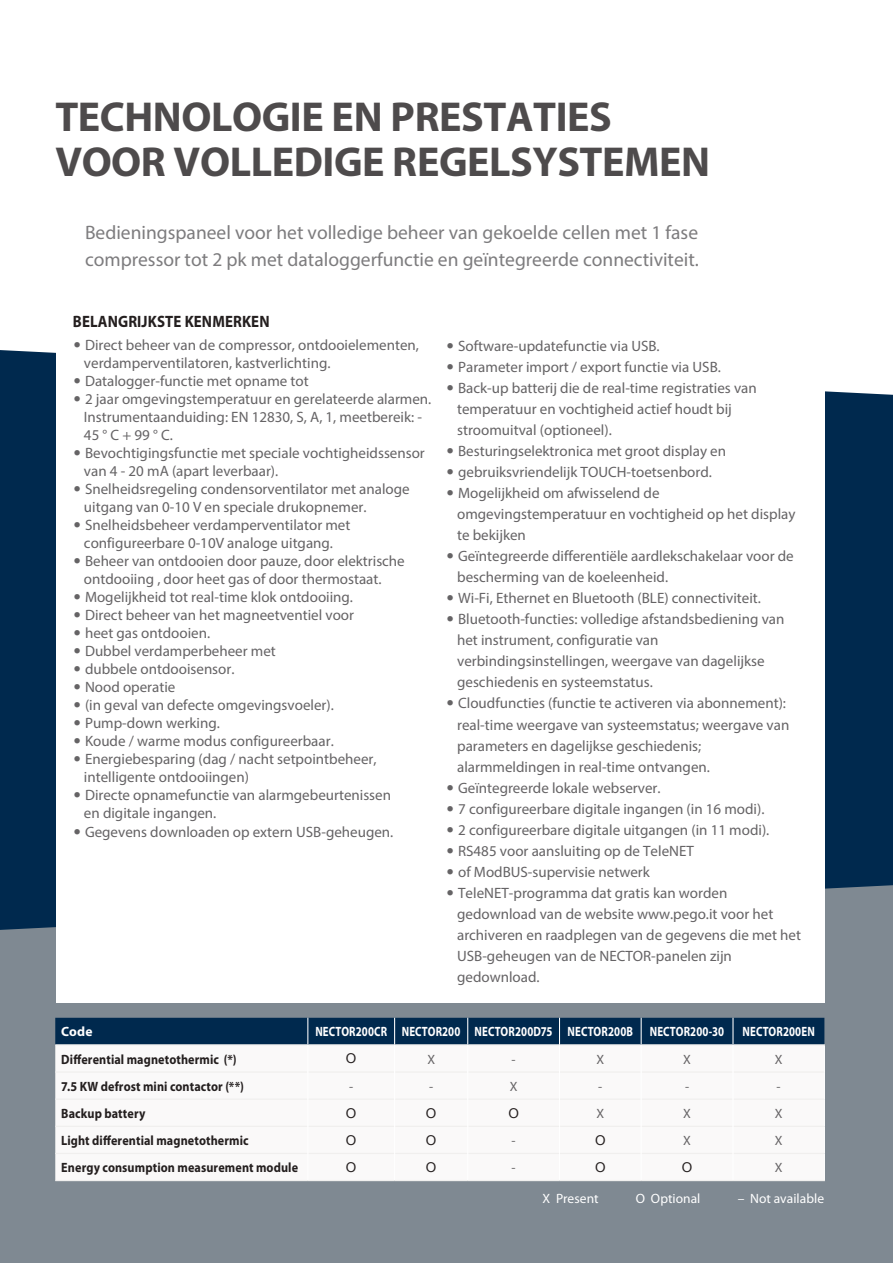
<style>
.page{position:relative;width:893px;height:1263px;background:#fff}
.page>*{position:absolute;margin:0;border:0;box-sizing:border-box;transform-origin:0 0}
.t1{font:700 42px/45px "Myriad Pro";letter-spacing:-.01em;color:#4e4b4c}
.t2{font:19.5px/27px "Myriad Pro";color:#7d7c7e}
.t3{font:700 16.5px "Myriad Pro";letter-spacing:.01em;color:#241f1f;scale:.9 1}
.t4{font:15px/21px "Myriad Pro";color:#656365}
.t5{font:700 13.5px "Myriad Pro";letter-spacing:.01em;color:#241f1f;scale:.9 1}
.t6{font:700 13.5px "Myriad Pro";letter-spacing:.015em;color:#fff;scale:.8 1}
.t7{font:13.5px "Myriad Pro";color:#fff}
.t8{font:13.5px "Myriad Pro";color:#656365}
.t9{font:13.5px "Arial";color:#241f1f}
.t10{font:700 13.5px "Myriad Pro";letter-spacing:.015em;color:#fff}
.s1{font-family:"Helvetica Neue";font-weight:300}
</style>
<div class="page">
<div style="left:0;top:350px;width:893px;height:535px;background:#00294e"></div>
<div style="left:0;top:885px;width:893px;height:378px;background:#7f8992"></div>
<div style="left:56px;top:304px;width:768px;height:699px;background:#fff"></div>
<hr style="left:55px;top:1180px;width:253px;height:1px;background:#f0efee">
<hr style="left:308px;top:1180px;width:87px;height:1px;background:#f0efee">
<hr style="left:395px;top:1180px;width:73px;height:1px;background:#f0efee">
<hr style="left:468px;top:1180px;width:91px;height:1px;background:#f0efee">
<hr style="left:559px;top:1180px;width:82px;height:1px;background:#f0efee">
<hr style="left:641px;top:1180px;width:92px;height:1px;background:#f0efee">
<hr style="left:733px;top:1180px;width:92px;height:1px;background:#f0efee">
<svg style="left:55px;top:1018px;width:770px;height:162px"></svg>
<h1 class="t1" style="left:55px;top:93px;width:656px">TECHNOLOGIE EN PRESTATIES<br>VOOR VOLLEDIGE REGELSYSTEMEN</h1>
<h2 class="t2" style="left:85px;top:219px;width:615px">Bedieningspaneel voor het volledige beheer van gekoelde cellen met 1 fase compressor tot 2 pk met dataloggerfunctie en geïntegreerde connectiviteit.</h2>
<p class="t3" style="left:73px;top:311px;width:220px">BELANGRIJKSTE KENMERKEN</p>
<p class="t4" style="left:84px;top:336px;width:336px;line-height:18px;text-indent:-11px"><span class="s1">•</span> Direct beheer van de compressor, ontdooielementen, verdamperventilatoren, kastverlichting.</p>
<p class="t4" style="left:73px;top:370px;width:237px"><span class="s1">•</span> Datalogger-functie met opname tot</p>
<p class="t4" style="left:84px;top:390px;width:349px;line-height:18px;text-indent:-11px"><span class="s1">•</span> 2 jaar omgevingstemperatuur en gerelateerde alarmen.<br>Instrumentaanduiding: EN 12830, S, A, 1, meetbereik: -<br>45 ° C + 99 ° C.</p>
<p class="t4" style="left:84px;top:444px;width:342px;line-height:18px;text-indent:-11px"><span class="s1">•</span> Bevochtigingsfunctie met speciale vochtigheidssensor van 4 - 20 mA (apart leverbaar).</p>
<p class="t4" style="left:84px;top:480px;width:327px;line-height:18px;text-indent:-11px"><span class="s1">•</span> Snelheidsregeling condensorventilator met analoge uitgang van 0-10 V en speciale drukopnemer.</p>
<p class="t4" style="left:73px;top:516px;width:279px;line-height:18px;text-align:center"><span class="s1">•</span> Snelheidsbeheer verdamperventilator met configureerbare 0-10V analoge uitgang.</p>
<p class="t4" style="left:84px;top:552px;width:322px;line-height:18px;text-indent:-11px"><span class="s1">•</span> Beheer van ontdooien door pauze, door elektrische ontdooiing , door heet gas of door thermostaat.</p>
<p class="t4" style="left:73px;top:586px;width:281px"><span class="s1">•</span> Mogelijkheid tot real-time klok ontdooiing.</p>
<p class="t4" style="left:73px;top:604px;width:282px"><span class="s1">•</span> Direct beheer van het magneetventiel voor</p>
<p class="t4" style="left:73px;top:622px;width:138px"><span class="s1">•</span> heet gas ontdooien.</p>
<p class="t4" style="left:73px;top:640px;width:204px"><span class="s1">•</span> Dubbel verdamperbeheer met</p>
<p class="t4" style="left:73px;top:658px;width:163px"><span class="s1">•</span> dubbele ontdooisensor.</p>
<p class="t4" style="left:73px;top:676px;width:104px"><span class="s1">•</span> Nood operatie</p>
<p class="t4" style="left:73px;top:694px;width:262px"><span class="s1">•</span> (in geval van defecte omgevingsvoeler).</p>
<p class="t4" style="left:73px;top:712px;width:148px"><span class="s1">•</span> Pump-down werking.</p>
<p class="t4" style="left:73px;top:730px;width:262px"><span class="s1">•</span> Koude / warme modus configureerbaar.</p>
<p class="t4" style="left:84px;top:750px;width:294px;line-height:18px;text-indent:-11px"><span class="s1">•</span> Energiebesparing (dag / nacht setpointbeheer, intelligente ontdooiingen)</p>
<p class="t4" style="left:84px;top:786px;width:309px;line-height:18px;text-indent:-11px"><span class="s1">•</span> Directe opnamefunctie van alarmgebeurtenissen en digitale ingangen.</p>
<p class="t4" style="left:73px;top:821px;width:321px"><span class="s1">•</span> Gegevens downloaden op extern USB-geheugen.</p>
<p class="t4" style="left:446px;top:336px;width:215px"><span class="s1">•</span> Software-updatefunctie via USB.</p>
<p class="t4" style="left:446px;top:357px;width:276px"><span class="s1">•</span> Parameter import / export functie via USB.</p>
<p class="t4" style="left:457px;top:378px;width:301px;text-indent:-11px"><span class="s1">•</span> Back-up batterij die de real-time registraties van temperatuur en vochtigheid actief houdt bij stroomuitval (optioneel).</p>
<p class="t4" style="left:446px;top:441px;width:281px"><span class="s1">•</span> Besturingselektronica met groot display en</p>
<p class="t4" style="left:446px;top:462px;width:267px"><span class="s1">•</span> gebruiksvriendelijk TOUCH-toetsenbord.</p>
<p class="t4" style="left:457px;top:483px;width:340px;text-indent:-11px"><span class="s1">•</span> Mogelijkheid om afwisselend de omgevingstemperatuur en vochtigheid op het display te bekijken</p>
<p class="t4" style="left:457px;top:546px;width:338px;text-indent:-11px"><span class="s1">•</span> Geïntegreerde differentiële aardlekschakelaar voor de bescherming van de koeleenheid.</p>
<p class="t4" style="left:446px;top:588px;width:316px"><span class="s1">•</span> Wi-Fi, Ethernet en Bluetooth (BLE) connectiviteit.</p>
<p class="t4" style="left:457px;top:609px;width:329px;text-indent:-11px"><span class="s1">•</span> Bluetooth-functies: volledige afstandsbediening van het instrument, configuratie van verbindingsinstellingen, weergave van dagelijkse geschiedenis en systeemstatus.</p>
<p class="t4" style="left:457px;top:693px;width:334px;text-indent:-11px"><span class="s1">•</span> Cloudfuncties (functie te activeren via abonnement): real-time weergave van systeemstatus; weergave van parameters en dagelijkse geschiedenis; alarmmeldingen in real-time ontvangen.</p>
<p class="t4" style="left:446px;top:777px;width:216px"><span class="s1">•</span> Geïntegreerde lokale webserver.</p>
<p class="t4" style="left:446px;top:798px;width:319px"><span class="s1">•</span> 7 configureerbare digitale ingangen (in 16 modi).</p>
<p class="t4" style="left:446px;top:819px;width:324px"><span class="s1">•</span> 2 configureerbare digitale uitgangen (in 11 modi).</p>
<p class="t4" style="left:446px;top:840px;width:249px"><span class="s1">•</span> RS485 voor aansluiting op de TeleNET</p>
<p class="t4" style="left:446px;top:861px;width:205px"><span class="s1">•</span> of ModBUS-supervisie netwerk</p>
<p class="t4" style="left:457px;top:882px;width:345px;text-indent:-11px"><span class="s1">•</span> TeleNET-programma dat gratis kan worden gedownload van de website www.pego.it voor het archiveren en raadplegen van de gegevens die met het USB-geheugen van de NECTOR-panelen zijn gedownload.</p>
<p class="t10" style="left:61px;top:1023px;width:33px">Code</p>
<p class="t6" style="left:315px;top:1023px;width:513px">NECTOR200CR NECTOR200 NECTOR200D75 NECTOR200B NECTOR200-30</p>
<p class="t6" style="left:743px;top:1023px;width:92px">NECTOR200EN</p>
<p class="t5" style="left:61px;top:1050px;width:196px">Differential magnetothermic (*)</p>
<p class="t9" style="left:346px;top:1050px;width:12px">O</p>
<p class="t8" style="left:427px;top:1051px;width:9px">X</p>
<p class="t8" style="left:512px;top:1051px;width:6px">-</p>
<p class="t8" style="left:596px;top:1051px;width:9px">X</p>
<p class="t8" style="left:683px;top:1051px;width:9px">X</p>
<p class="t8" style="left:775px;top:1051px;width:9px">X</p>
<p class="t5" style="left:61px;top:1077px;width:204px">7.5 KW defrost mini contactor (**)</p>
<p class="t8" style="left:349px;top:1078px;width:6px">-</p>
<p class="t8" style="left:429px;top:1078px;width:6px">-</p>
<p class="t8" style="left:510px;top:1078px;width:9px">X</p>
<p class="t8" style="left:598px;top:1078px;width:6px">-</p>
<p class="t8" style="left:685px;top:1078px;width:6px">-</p>
<p class="t8" style="left:777px;top:1078px;width:6px">-</p>
<p class="t5" style="left:61px;top:1104px;width:95px">Backup battery</p>
<p class="t9" style="left:346px;top:1104px;width:12px">O</p>
<p class="t9" style="left:426px;top:1104px;width:12px">O</p>
<p class="t9" style="left:508px;top:1104px;width:12px">O</p>
<p class="t8" style="left:596px;top:1105px;width:9px">X</p>
<p class="t8" style="left:683px;top:1105px;width:9px">X</p>
<p class="t8" style="left:775px;top:1105px;width:9px">X</p>
<p class="t5" style="left:61px;top:1131px;width:210px">Light differential magnetothermic</p>
<p class="t9" style="left:346px;top:1131px;width:12px">O</p>
<p class="t9" style="left:426px;top:1131px;width:12px">O</p>
<p class="t8" style="left:512px;top:1132px;width:6px">-</p>
<p class="t9" style="left:595px;top:1131px;width:12px">O</p>
<p class="t8" style="left:683px;top:1132px;width:9px">X</p>
<p class="t8" style="left:775px;top:1132px;width:9px">X</p>
<p class="t5" style="left:61px;top:1159px;width:265px">Energy consumption measurement module</p>
<p class="t9" style="left:346px;top:1158px;width:12px">O</p>
<p class="t9" style="left:426px;top:1158px;width:12px">O</p>
<p class="t8" style="left:512px;top:1159px;width:6px">-</p>
<p class="t9" style="left:595px;top:1158px;width:12px">O</p>
<p class="t9" style="left:682px;top:1158px;width:12px">O</p>
<p class="t8" style="left:775px;top:1159px;width:9px">X</p>
<p class="t7" style="left:543px;top:1190px;width:57px">X Present</p>
<p class="t7" style="left:636px;top:1190px;width:66px">O Optional</p>
<p class="t7" style="left:738px;top:1190px;width:88px">– Not available</p>
</div>
